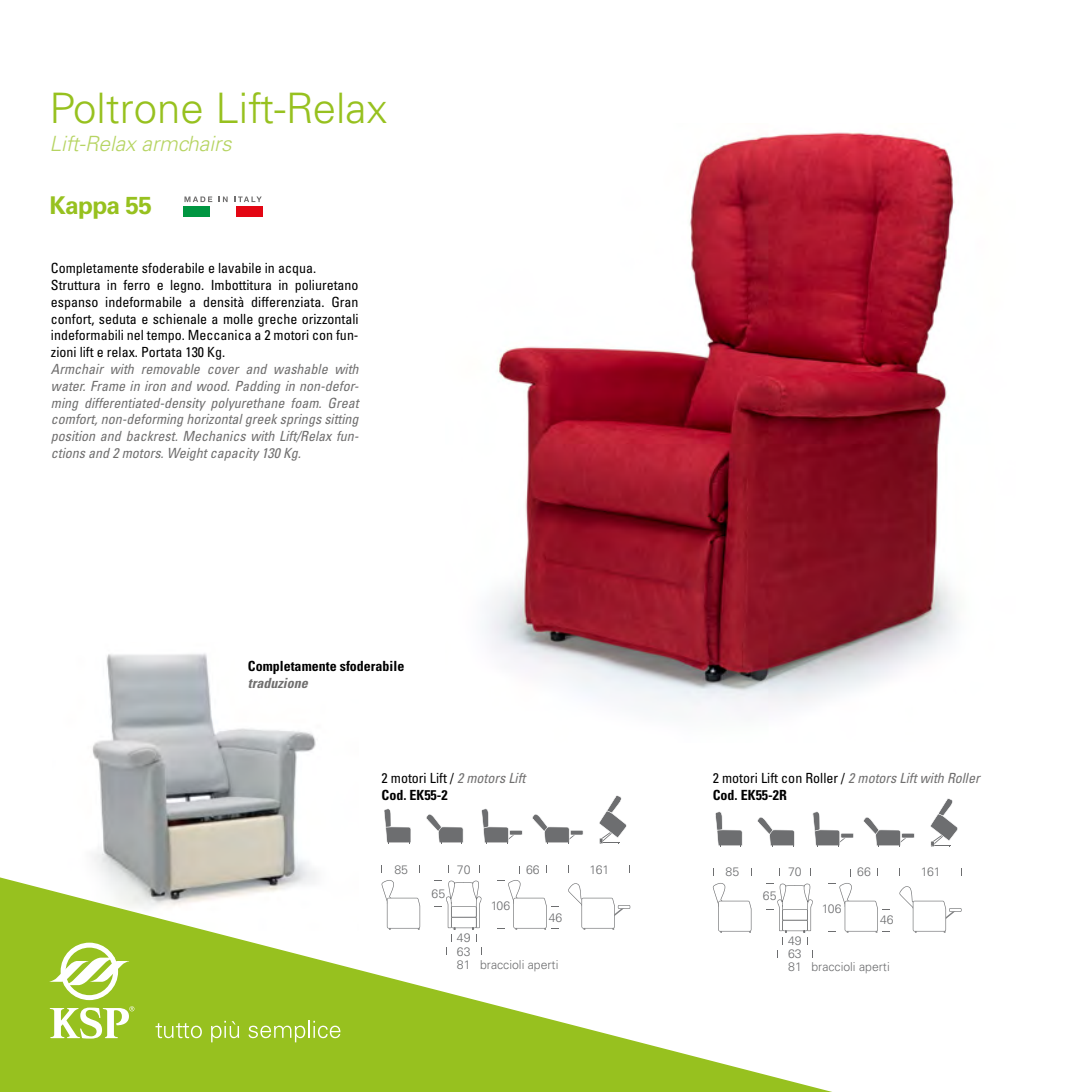
<style>
.page{position:relative;width:1092px;height:1092px;background:#fff}
.page>*{position:absolute;margin:0;border:0;box-sizing:border-box;transform-origin:0 0}
.t1{font:300 42px "Univers LT Std";color:#97c11f}
.t2{font:700 24.5px "Univers LT Std";letter-spacing:-.03em;color:#97c11f}
.t3{font:italic 300 21px "Univers LT Std";color:#b6d462}
.t4{font:condensed 14px/16.8px "Univers LT Std";color:#000}
.t5{font:italic condensed 14px/16.8px "Univers LT Std";color:#706f6f;text-align:justify}
.t6{font:700 condensed 14px "Univers LT Std";color:#000}
.t7{font:italic 700 condensed 14px "Univers LT Std";color:#706f6f}
.t8{font:300 12.25px "Univers LT Std";color:#6d6e70}
.s1{font-style:italic;color:#706f6f}
.s2{font-weight:700}
</style>
<div class="page">
<img style="left:485px;top:132px;width:471px;height:576px">
<img style="left:92px;top:653px;width:224px;height:220px">
<svg style="left:0;top:873px;width:890px;height:218px"></svg>
<svg style="left:50px;top:942px;width:79px;height:58px"></svg>
<svg style="left:50px;top:1006px;width:84px;height:32px"></svg>
<svg style="left:155px;top:1022px;width:47px;height:16px"></svg>
<svg style="left:211px;top:1020px;width:28px;height:22px"></svg>
<svg style="left:248px;top:1020px;width:92px;height:22px;background:#a9cc47"></svg>
<svg style="left:384px;top:808px;width:27px;height:35px"></svg>
<svg style="left:426px;top:814px;width:37px;height:29px"></svg>
<svg style="left:481px;top:808px;width:41px;height:35px"></svg>
<svg style="left:532px;top:814px;width:51px;height:29px"></svg>
<svg style="left:599px;top:795px;width:28px;height:49px"></svg>
<svg style="left:434px;top:880px;width:47px;height:61px"></svg>
<svg style="left:497px;top:879px;width:61px;height:50px"></svg>
<svg style="left:568px;top:883px;width:62px;height:46px"></svg>
<svg style="left:381px;top:879px;width:39px;height:50px"></svg>
<svg style="left:715px;top:811px;width:27px;height:35px"></svg>
<svg style="left:757px;top:817px;width:37px;height:29px"></svg>
<svg style="left:812px;top:811px;width:41px;height:35px"></svg>
<svg style="left:863px;top:817px;width:51px;height:29px"></svg>
<svg style="left:930px;top:798px;width:28px;height:49px"></svg>
<svg style="left:766px;top:883px;width:46px;height:61px"></svg>
<svg style="left:828px;top:882px;width:61px;height:50px"></svg>
<svg style="left:899px;top:886px;width:62px;height:46px"></svg>
<svg style="left:712px;top:882px;width:39px;height:50px"></svg>
<svg style="left:184px;top:196px;width:28px;height:6px"></svg>
<svg style="left:219px;top:196px;width:8px;height:6px"></svg>
<svg style="left:234px;top:196px;width:28px;height:6px"></svg>
<div style="left:184px;top:206px;width:26px;height:10px;background:#009641"></div>
<div style="left:236px;top:206px;width:26px;height:10px;background:#e30613"></div>
<h1 class="t1" style="left:50px;top:83px;width:339px">Poltrone Lift-Relax</h1>
<h3 class="t3" style="left:50px;top:131px;width:183px">Lift-Relax armchairs</h3>
<h2 class="t2" style="left:50px;top:191px;width:104px">Kappa 55</h2>
<p class="t4" style="left:51px;top:259px;width:309px">Completamente sfoderabile e lavabile in acqua.<br>Struttura in ferro e legno. Imbottitura in poliuretano espanso indeformabile a densità differenziata. Gran confort, seduta e schienale a molle greche orizzontali indeformabili nel tempo. Meccanica a 2 motori con fun&shy;zioni lift e relax. Portata 130 Kg.</p>
<p class="t5" style="left:51px;top:360px;width:309px">Armchair with removable cover and washable with water. Frame in iron and wood. Padding in non-defor&shy;ming differentiated-density polyurethane foam. Great comfort, non-deforming horizontal greek springs sitting position and backrest. Mechanics with Lift/Relax fun&shy;ctions and 2 motors. Weight capacity 130 Kg.</p>
<p class="t6" style="left:248px;top:657px;width:158px">Completamente sfoderabile</p>
<p class="t7" style="left:248px;top:674px;width:61px">traduzione</p>
<p class="t4" style="left:381px;top:769px;width:145px">2 motori Lift / <span class="s1">2 motors Lift<br></span><span class="s2">Cod. EK55-2</span></p>
<p class="t4" style="left:712px;top:769px;width:268px">2 motori Lift con Roller / <span class="s1">2 motors Lift with Roller<br></span><span class="s2">Cod. EK55-2R</span></p>
<p class="t8" style="left:589px;top:861px;width:21px">161</p>
<p class="t8" style="left:920px;top:864px;width:21px">161</p>
<p class="t8" style="left:394px;top:862px;width:15px">85</p>
<p class="t8" style="left:457px;top:862px;width:15px">70</p>
<p class="t8" style="left:526px;top:862px;width:15px">66</p>
<p class="t8" style="left:725px;top:864px;width:15px">85</p>
<p class="t8" style="left:788px;top:864px;width:15px">70</p>
<p class="t8" style="left:857px;top:864px;width:15px">66</p>
<p class="t8" style="left:431px;top:886px;width:15px">65</p>
<p class="t8" style="left:762px;top:888px;width:15px">65</p>
<p class="t8" style="left:490px;top:898px;width:21px">106</p>
<p class="t8" style="left:821px;top:901px;width:21px">106</p>
<p class="t8" style="left:548px;top:909px;width:15px">46</p>
<p class="t8" style="left:879px;top:912px;width:15px">46</p>
<p class="t8" style="left:457px;top:930px;width:15px">49</p>
<p class="t8" style="left:788px;top:933px;width:15px">49</p>
<p class="t8" style="left:457px;top:943px;width:15px">63</p>
<p class="t8" style="left:788px;top:946px;width:15px">63</p>
<p class="t8" style="left:457px;top:957px;width:103px">81 braccioli aperti</p>
<p class="t8" style="left:788px;top:959px;width:103px">81 braccioli aperti</p>
</div>
